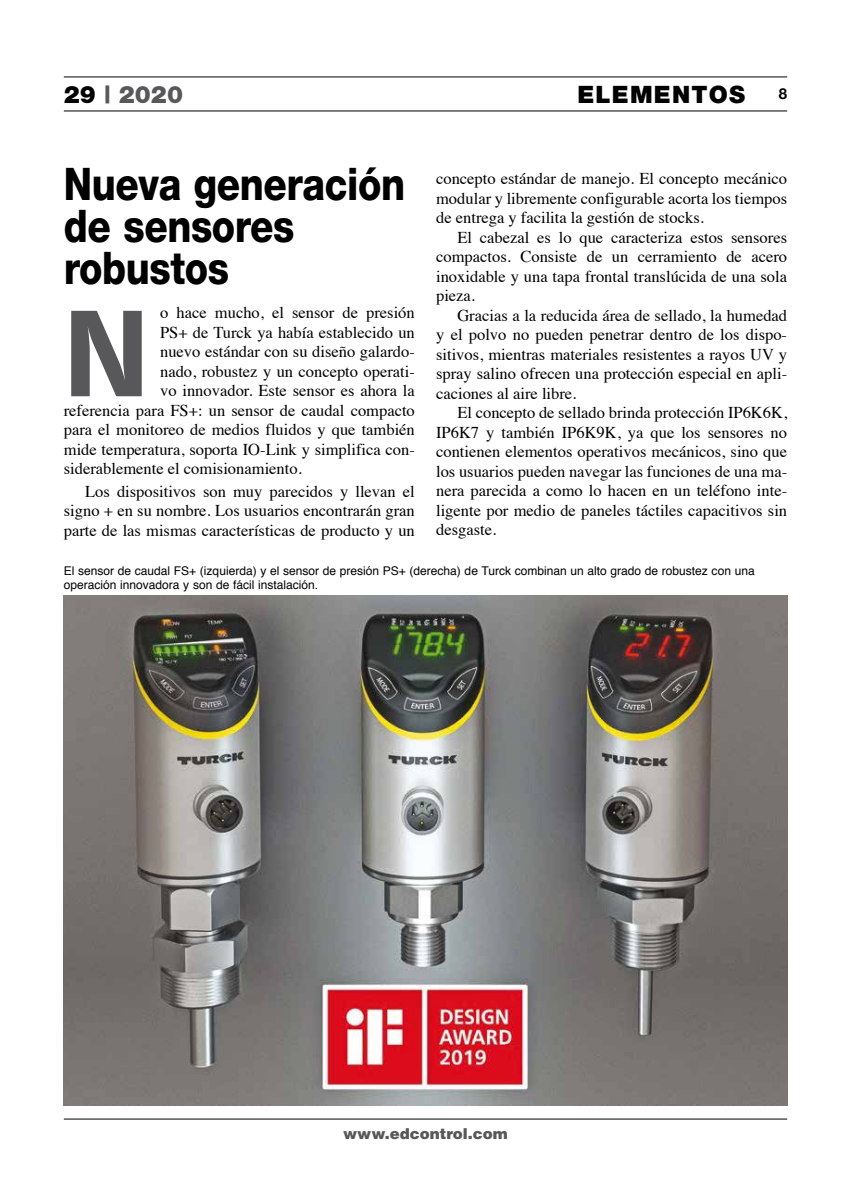
<style>
.page{position:relative;width:851px;height:1191px;background:#fff}
.page>*{position:absolute;margin:0;border:0;box-sizing:border-box;transform-origin:0 0}
.t1{font:123px "Humanist 777 BT Black B";color:#58585a;scale:.9 1}
.t2{font:800 45px/42px "Helvetica Neue LT Std";letter-spacing:-.01em;color:#000;scale:.85 1}
.t3{font:900 24px "Helvetica Neue";letter-spacing:.05em;color:#000}
.t4{font:900 24px "Helvetica Neue";color:#58585a}
.t5{font:16.5px/19.5px "Times";color:#000;text-align:justify}
.t6{font:900 15px "Helvetica";color:#58585a}
.t7{font:700 15px "Helvetica Neue";color:#000}
.t8{font:12px/13.5px "Helvetica";color:#000}
.s1{color:#000}
</style>
<div class="page">
<hr style="left:64px;top:111px;width:723px;height:1px;background:#000">
<hr style="left:64px;top:77px;width:723px;height:1px;background:#000">
<hr style="left:64px;top:1118px;width:723px;height:1px;background:#000">
<img style="left:64px;top:595px;width:723px;height:511px">
<h3 class="t4" style="left:64px;top:80px;width:121px"><span class="s1">29</span> | 2020</h3>
<h3 class="t3" style="left:577px;top:80px;width:169px">ELEMENTOS</h3>
<p class="t7" style="left:778px;top:82px;width:10px">8</p>
<h2 class="t2" style="left:64px;top:163px;width:403px">Nueva generación de sensores robustos</h2>
<h1 class="t1" style="left:64px;top:274px;width:96px">N</h1>
<p class="t5" style="left:160px;top:301px;width:256px">o hace mucho, el sensor de presión</p>
<p class="t5" style="left:436px;top:168px;width:352px">concepto estándar de manejo. El concepto mecánico modular y libremente configurable acorta los tiempos de entrega y facilita la gestión de stocks.</p>
<p class="t5" style="left:436px;top:226px;width:352px;text-indent:21px">El cabezal es lo que caracteriza estos sensores compactos. Consiste de un cerramiento de acero inoxidable y una tapa frontal translúcida de una sola pieza.</p>
<p class="t5" style="left:436px;top:304px;width:352px;text-indent:21px">Gracias a la reducida área de sellado, la humedad y el polvo no pueden penetrar dentro de los dispo&shy;sitivos, mientras materiales resistentes a rayos UV y spray salino ofrecen una protección especial en apli&shy;caciones al aire libre.</p>
<p class="t5" style="left:436px;top:402px;width:352px;text-indent:21px">El concepto de sellado brinda protección IP6K6K, IP6K7 y también IP6K9K, ya que los sensores no contienen elementos operativos mecánicos, sino que los usuarios pueden navegar las funciones de una ma&shy;nera parecida a como lo hacen en un teléfono inte&shy;ligente por medio de paneles táctiles capacitivos sin desgaste.</p>
<p class="t5" style="left:160px;top:321px;width:256px">PS+ de Turck ya había establecido un</p>
<p class="t5" style="left:160px;top:340px;width:256px">nuevo estándar con su diseño galardo-</p>
<p class="t5" style="left:160px;top:360px;width:256px">nado, robustez y un concepto operati-</p>
<p class="t5" style="left:160px;top:379px;width:256px">vo innovador. Este sensor es ahora la</p>
<p class="t5" style="left:64px;top:399px;width:352px">referencia para FS+: un sensor de caudal compacto</p>
<p class="t5" style="left:64px;top:418px;width:352px">para el monitoreo de medios fluidos y que también</p>
<p class="t5" style="left:64px;top:438px;width:352px">mide temperatura, soporta IO-Link y simplifica con-</p>
<p class="t5" style="left:64px;top:457px;width:239px">siderablemente el comisionamiento.</p>
<p class="t5" style="left:64px;top:480px;width:352px;text-indent:21px">Los dispositivos son muy parecidos y llevan el signo + en su nombre. Los usuarios encontrarán gran parte de las mismas características de producto y un</p>
<p class="t8" style="left:64px;top:565px;width:692px">El sensor de caudal FS+ (izquierda) y el sensor de presión PS+ (derecha) de Turck combinan un alto grado de robustez con una operación innovadora y son de fácil instalación.</p>
<p class="t6" style="left:343px;top:1124px;width:166px">www.edcontrol.com</p>
</div>
